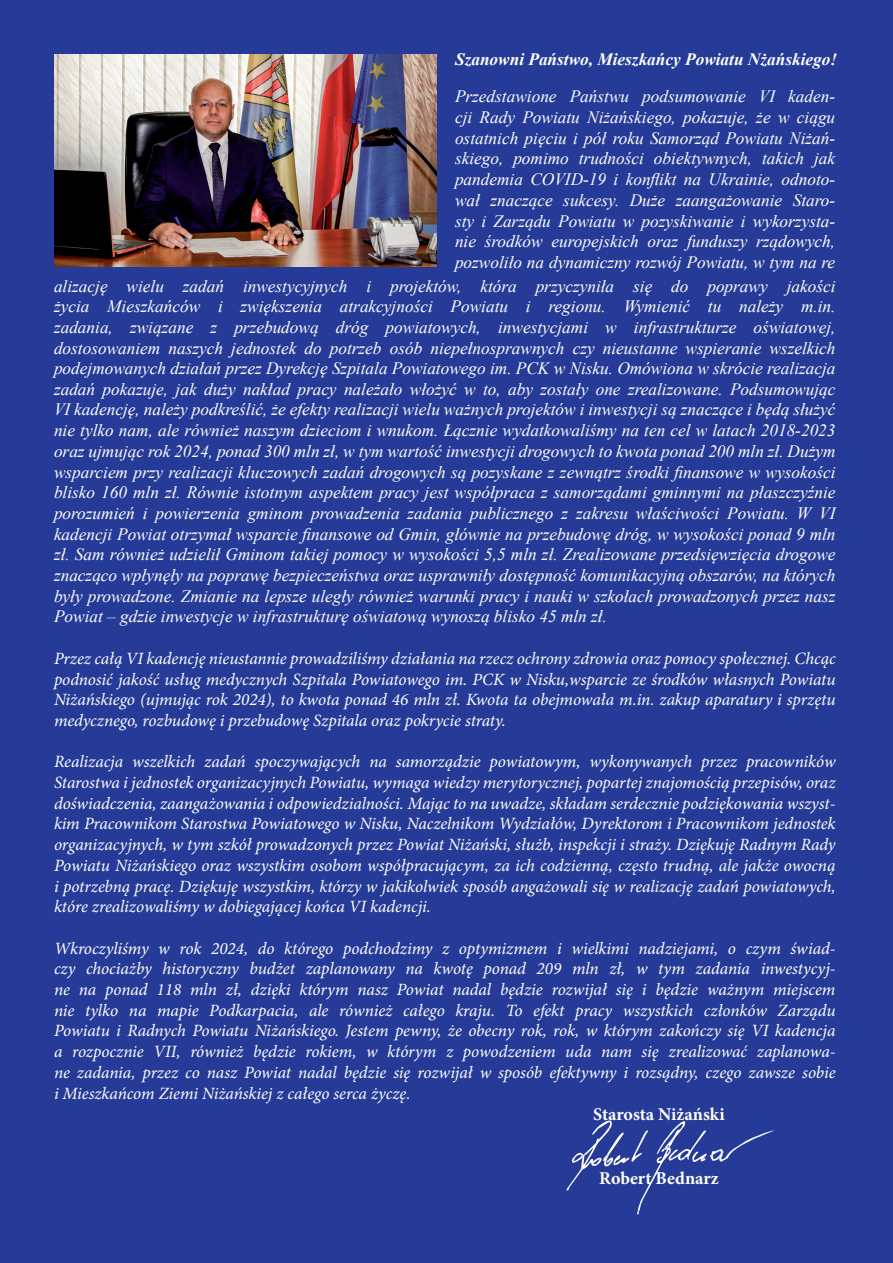
<style>
.page{position:relative;width:893px;height:1263px;background:#253b97}
.page>*{position:absolute;margin:0;border:0;box-sizing:border-box;transform-origin:0 0}
.t1{font:700 18px "Minion Pro";color:#fff}
.t2{font:italic 17.25px/20.7px "Times New Roman";color:#fff;text-align:justify}
.t3{font:italic 17.25px/20.7px "Minion Pro";letter-spacing:-.005em;color:#fff;text-align:justify}
.t4{font:italic 700 17.25px "Times New Roman";color:#fff}
</style>
<div class="page">
<svg style="left:566px;top:1120px;width:208px;height:94px"></svg>
<img style="left:54px;top:54px;width:383px;height:213px">
<p class="t4" style="left:455px;top:47px;width:383px">Szanowni Państwo, Mieszkańcy Powiatu Nżańskiego!</p>
<p class="t2" style="left:455px;top:86px;width:382px">Przedstawione Państwu podsumowanie VI kaden&shy;cji Rady Powiatu Niżańskiego, pokazuje, że w ciągu ostatnich pięciu i pół roku Samorząd Powiatu Niżań&shy;skiego, pomimo trudności obiektywnych, takich jak pandemia COVID-19 i konflikt na Ukrainie, odnoto&shy;wał znaczące sukcesy. Duże zaangażowanie Staro&shy;sty i Zarządu Powiatu w pozyskiwanie i wykorzysta&shy;nie środków europejskich oraz funduszy rządowych, pozwoliło na dynamiczny rozwój Powiatu, w tym na re</p>
<p class="t2" style="left:54px;top:275px;width:783px">alizację wielu zadań inwestycyjnych i projektów, która przyczyniła się do poprawy jakości życia Mieszkańców i zwiększenia atrakcyjności Powiatu i regionu. Wymienić tu należy m.in. zadania, związane z przebudową dróg powiatowych, inwestycjami w infrastrukturze oświatowej, dostosowaniem naszych jednostek do potrzeb osób niepełnosprawnych czy nieustanne wspieranie wszelkich podejmowanych działań przez Dyrekcję Szpitala Powiatowego im. PCK w Nisku. Omówiona w skrócie realizacja</p>
<p class="t2" style="left:54px;top:378px;width:783px">zadań pokazuje, jak duży nakład pracy należało włożyć w to, aby zostały one zrealizowane. Podsumowując VI kadencję, należy podkreślić, że efekty realizacji wielu ważnych projektów i inwestycji są znaczące i będą służyć nie tylko nam, ale również naszym dzieciom i wnukom. Łącznie wydatkowaliśmy na ten cel w latach 2018-2023 oraz ujmując rok 2024, ponad 300 mln zł, w tym wartość inwestycji drogowych to kwota ponad 200 mln zł. Dużym wsparciem przy realizacji kluczowych zadań drogowych są pozyskane z zewnątrz środki finansowe w wysokości blisko 160 mln zł. Równie istotnym aspektem pracy jest współpraca z samorządami gminnymi na płaszczyźnie porozumień i powierzenia gminom prowadzenia zadania publicznego z zakresu właściwości Powiatu. W VI kadencji Powiat otrzymał wsparcie finansowe od Gmin, głównie na przebudowę dróg, w wysokości ponad 9 mln zł. Sam również udzielił Gminom takiej pomocy w wysokości 5,5 mln zł. Zrealizowane przedsięwzięcia drogowe znacząco wpłynęły na poprawę bezpieczeństwa oraz usprawniły dostępność komunikacyjną obszarów, na których były prowadzone. Zmianie na lepsze uległy również warunki pracy i nauki w szkołach prowadzonych przez nasz Powiat – gdzie inwestycje w infrastrukturę oświatową wynoszą blisko 45 mln zł.</p>
<p class="t3" style="left:54px;top:648px;width:783px">Przez całą VI kadencję nieustannie prowadziliśmy działania na rzecz ochrony zdrowia oraz pomocy społecznej. Chcąc podnosić jakość usług medycznych Szpitala Powiatowego im. PCK w Nisku,wsparcie ze środków własnych Powiatu Niżańskiego (ujmując rok 2024), to kwota ponad 46 mln zł. Kwota ta obejmowała m.in. zakup aparatury i sprzętu medycznego, rozbudowę i przebudowę Szpitala oraz pokrycie straty.</p>
<p class="t3" style="left:54px;top:751px;width:783px">Realizacja wszelkich zadań spoczywających na samorządzie powiatowym, wykonywanych przez pracowników Starostwa i jednostek organizacyjnych Powiatu, wymaga wiedzy merytorycznej, popartej znajomością przepisów, oraz doświadczenia, zaangażowania i odpowiedzialności. Mając to na uwadze, składam serdecznie podziękowania wszyst&shy;kim Pracownikom Starostwa Powiatowego w Nisku, Naczelnikom Wydziałów, Dyrektorom i Pracownikom jednostek organizacyjnych, w tym szkół prowadzonych przez Powiat Niżański, służb, inspekcji i straży. Dziękuję Radnym Rady Powiatu Niżańskiego oraz wszystkim osobom współpracującym, za ich codzienną, często trudną, ale jakże owocną i potrzebną pracę. Dziękuję wszystkim, którzy w jakikolwiek sposób angażowali się w realizację zadań powiatowych, które zrealizowaliśmy w dobiegającej końca VI kadencji.</p>
<p class="t3" style="left:54px;top:938px;width:783px">Wkroczyliśmy w rok 2024, do którego podchodzimy z optymizmem i wielkimi nadziejami, o czym świad&shy;czy chociażby historyczny budżet zaplanowany na kwotę ponad 209 mln zł, w tym zadania inwestycyj&shy;ne na ponad 118 mln zł, dzięki którym nasz Powiat nadal będzie rozwijał się i będzie ważnym miejscem nie tylko na mapie Podkarpacia, ale również całego kraju. To efekt pracy wszystkich członków Zarządu Powiatu i Radnych Powiatu Niżańskiego. Jestem pewny, że obecny rok, rok, w którym zakończy się VI kadencja a rozpocznie VII, również będzie rokiem, w którym z powodzeniem uda nam się zrealizować zaplanowa&shy;ne zadania, przez co nasz Powiat nadal będzie się rozwijał w sposób efektywny i rozsądny, czego zawsze sobie i Mieszkańcom Ziemi Niżańskiej z całego serca życzę.</p>
<p class="t1" style="left:593px;top:1101px;width:133px">Starosta Niżański</p>
<p class="t1" style="left:599px;top:1165px;width:121px">Robert Bednarz</p>
</div>
